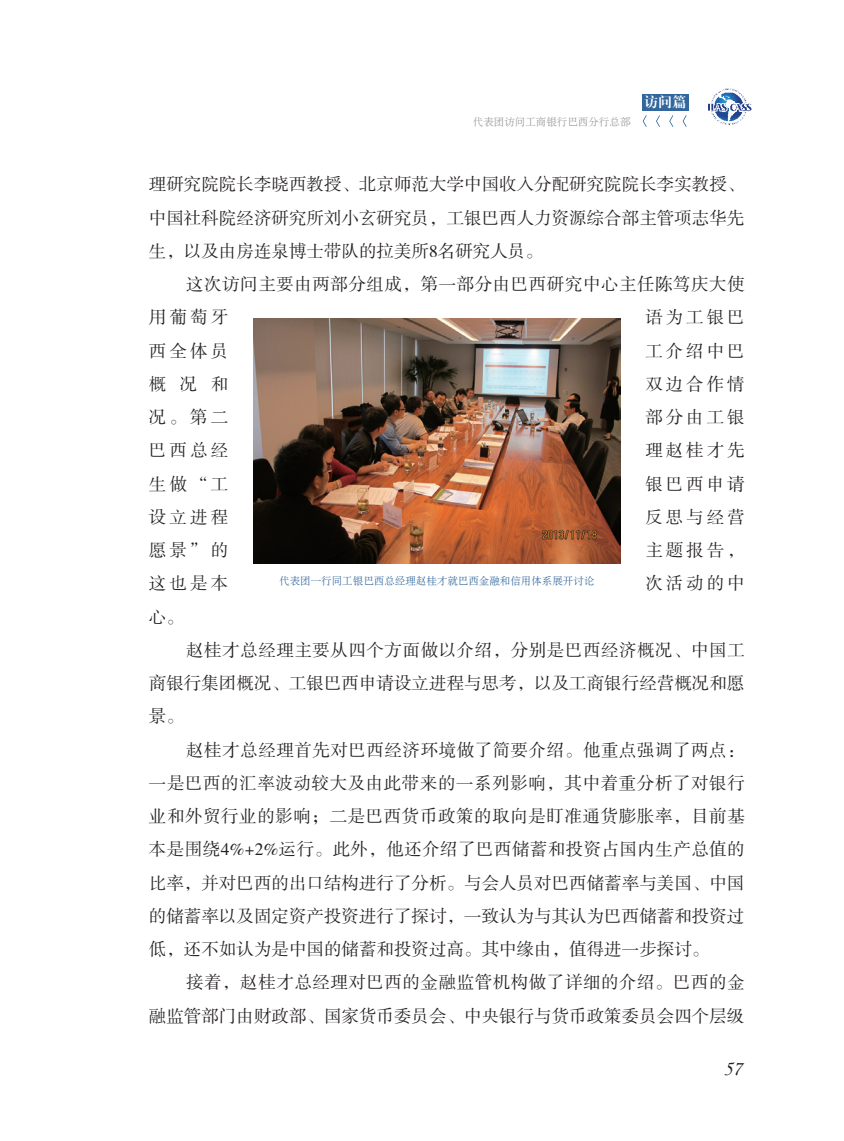
<style>
.page{position:relative;width:844px;height:1141px;background:#fff}
.page>*{position:absolute;margin:0;border:0;box-sizing:border-box;transform-origin:0 0}
.t1{font:21px "Monotype Corsiva";color:#231f20}
.t2{font:17.5px/33.2px "FZSSK GBK1 0";color:#231f20;text-align:justify}
.t3{font:17.5px/33.2px "FZSSK GBK1 0";letter-spacing:.03em;color:#231f20}
.t4{font:14px "H Ya 4 gj";color:#fff}
.t5{font:10.5px "H Ya 6 gj";color:#31679d}
.t6{font:10.5px "H Ya 6 gj";color:#939598}
</style>
<div class="page">
<img style="left:708px;top:89px;width:43px;height:36px">
<div style="left:642px;top:94px;width:47px;height:17px;background:#31679d"></div>
<svg style="left:642px;top:115px;width:44px;height:12px"></svg>
<img style="left:253px;top:319px;width:367px;height:245px">
<p class="t6" style="left:472px;top:116px;width:159px">代表团访问工商银行巴西分行总部</p>
<p class="t4" style="left:644px;top:95px;width:43px">访问篇</p>
<p class="t2" style="left:149px;top:169px;width:596px">理研究院院长李晓西教授、北京师范大学中国收入分配研究院院长李实教授、中国社科院经济研究所刘小玄研究员，工银巴西人力资源综合部主管项志华先生，以及由房连泉博士带队的拉美所8名研究人员。</p>
<p class="t3" style="left:149px;top:268px;width:597px;text-indent:37px">这次访问主要由两部分组成，第一部分由巴西研究中心主任陈笃庆大使用葡萄牙</p>
<p class="t2" style="left:645px;top:302px;width:101px">语为工银巴</p>
<p class="t2" style="left:149px;top:335px;width:81px">西全体员</p>
<p class="t2" style="left:645px;top:335px;width:101px">工介绍中巴</p>
<p class="t2" style="left:149px;top:368px;width:81px">概况和</p>
<p class="t2" style="left:645px;top:368px;width:101px">双边合作情</p>
<p class="t2" style="left:149px;top:401px;width:81px">况。第二</p>
<p class="t2" style="left:645px;top:401px;width:101px">部分由工银</p>
<p class="t2" style="left:149px;top:435px;width:81px">巴西总经</p>
<p class="t2" style="left:645px;top:435px;width:101px">理赵桂才先</p>
<p class="t2" style="left:149px;top:468px;width:81px">生做“工</p>
<p class="t2" style="left:645px;top:468px;width:101px">银巴西申请</p>
<p class="t2" style="left:149px;top:501px;width:81px">设立进程</p>
<p class="t2" style="left:645px;top:501px;width:101px">反思与经营</p>
<p class="t2" style="left:149px;top:534px;width:81px">愿景”的</p>
<p class="t2" style="left:645px;top:534px;width:101px">主题报告，</p>
<p class="t2" style="left:149px;top:568px;width:81px">这也是本</p>
<p class="t2" style="left:645px;top:568px;width:101px">次活动的中</p>
<p class="t2" style="left:149px;top:601px;width:36px">心。</p>
<p class="t2" style="left:149px;top:634px;width:597px;text-indent:37px">赵桂才总经理主要从四个方面做以介绍，分别是巴西经济概况、中国工商银行集团概况、工银巴西申请设立进程与思考，以及工商银行经营概况和愿景。</p>
<p class="t2" style="left:149px;top:734px;width:597px;text-indent:37px">赵桂才总经理首先对巴西经济环境做了简要介绍。他重点强调了两点：一是巴西的汇率波动较大及由此带来的一系列影响，其中着重分析了对银行业和外贸行业的影响；二是巴西货币政策的取向是盯准通货膨胀率，目前基本是围绕4%+2%运行。此外，他还介绍了巴西储蓄和投资占国内生产总值的比率，并对巴西的出口结构进行了分析。与会人员对巴西储蓄率与美国、中国的储蓄率以及固定资产投资进行了探讨，一致认为与其认为巴西储蓄和投资过低，还不如认为是中国的储蓄和投资过高。其中缘由，值得进一步探讨。</p>
<p class="t2" style="left:149px;top:967px;width:597px;text-align:right">接着，赵桂才总经理对巴西的金融监管机构做了详细的介绍。巴西的金<br>融监管部门由财政部、国家货币委员会、中央银行与货币政策委员会四个层级</p>
<p class="t5" style="left:279px;top:576px;width:316px">代表团一行同工银巴西总经理赵桂才就巴西金融和信用体系展开讨论</p>
<p class="t1" style="left:723px;top:1055px;width:20px">57</p>
</div>
